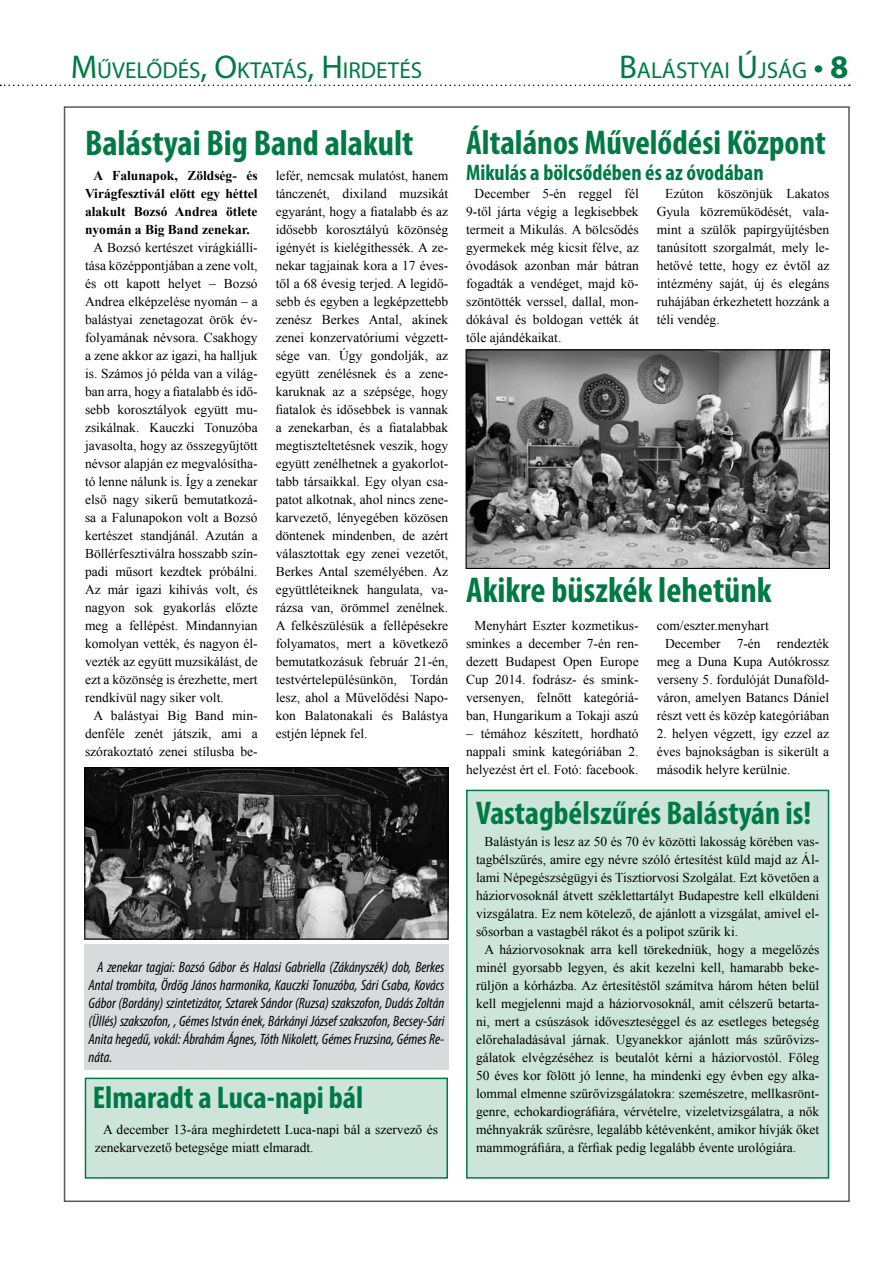
<style>
.page{position:relative;width:893px;height:1263px;background:#fff}
.page>*{position:absolute;margin:0;border:0;box-sizing:border-box;transform-origin:0 0}
.t1{font:700 condensed 36px "Myriad Pro";color:#007a45}
.t2{font:700 condensed 34.5px "Myriad Pro";color:#007a45}
.t3{font:700 condensed 33px "Myriad Pro";color:#007a45}
.t4{font:700 condensed 31.5px "Myriad Pro";color:#007a45}
.t5{font:23.1px "Myriad Pro";color:#007a45}
.t6{font:700 condensed 22.5px "Myriad Pro";color:#007a45}
.t7{font:italic condensed 15px/18px "Myriad Pro";color:#000;text-align:justify}
.t8{font:13.5px/18px "Times New Roman";color:#000;text-align:justify}
.t9{font:700 13.5px/18px "Times New Roman";color:#000;text-align:justify}
.s1{font-size:33px}
.s2{font-family:"Times New Roman";font-weight:700;font-size:27px}
.s3{font-weight:700;font-size:33px}
</style>
<div class="page">
<svg style="left:0;top:85px;width:850px;height:1px"></svg>
<div style="left:84px;top:945px;width:365px;height:125px;background:#d8dadb"></div>
<img style="left:86px;top:769px;width:361px;height:169px">
<div style="left:84px;top:767px;width:365px;height:173px;border:1px solid #000"></div>
<img style="left:468px;top:351px;width:360px;height:216px">
<div style="left:466px;top:349px;width:364px;height:220px;border:1px solid #000"></div>
<div style="left:85px;top:1078px;width:362px;height:100px;background:#cce4da"></div>
<div style="left:85px;top:1077px;width:363px;height:102px;border:2px solid #007a45"></div>
<div style="left:467px;top:790px;width:361px;height:388px;background:#cce4da"></div>
<div style="left:466px;top:790px;width:363px;height:389px;border:2px solid #007a45"></div>
<h3 class="t5" style="left:71px;top:56px;width:353px"><span class="s1">M</span> ŰVELŐDÉS<span class="s1">, O</span>KTATÁS<span class="s1">, H</span> IRDETÉS</h3>
<h3 class="t5" style="left:619px;top:56px;width:231px"><span class="s1">B</span>ALÁSTYAI <span class="s1">Ú</span>JSÁG <span class="s2">•</span> <span class="s3">8</span></h3>
<h1 class="t1" style="left:85px;top:121px;width:330px">Balástyai Big Band alakult</h1>
<p class="t9" style="left:85px;top:166px;width:174px;text-indent:9px">A Falunapok, Zöldség- és Virágfesztivál előtt egy héttel alakult Bozsó Andrea ötlete nyomán a Big Band zenekar.</p>
<p class="t8" style="left:85px;top:238px;width:174px;text-indent:8px">A Bozsó kertészet virágkiállí&shy;tása középpontjában a zene volt, és ott kapott helyet – Bozsó Andrea elképzelése nyomán – a balástyai zenetagozat örök év&shy;folyamának névsora. Csakhogy a zene akkor az igazi, ha halljuk is. Számos jó példa van a világ&shy;ban arra, hogy a fiatalabb és idő&shy;sebb korosztályok együtt mu&shy;zsikálnak. Kauczki Tonuzóba javasolta, hogy az összegyűjtött névsor alapján ez megvalósítha&shy;tó lenne nálunk is. Így a zenekar első nagy sikerű bemutatkozá&shy;sa a Falunapokon volt a Bozsó kertészet standjánál. Azután a Böllérfesztiválra hosszabb szín&shy;padi műsort kezdtek próbálni.<br>Az már igazi kihívás volt, és nagyon sok gyakorlás előzte meg a fellépést. Mindannyian komolyan vették, és nagyon él&shy;vezték az együtt muzsikálást, de ezt a közönség is érezhette, mert rendkívül nagy siker volt.</p>
<p class="t8" style="left:85px;top:706px;width:174px;text-indent:9px">A balástyai Big Band min&shy;denféle zenét játszik, ami a szórakoztató zenei stílusba be-</p>
<p class="t8" style="left:276px;top:166px;width:174px">lefér, nemcsak mulatóst, hanem tánczenét, dixiland muzsikát egyaránt, hogy a fiatalabb és az idősebb korosztályú közönség igényét is kielégíthessék. A ze&shy;nekar tagjainak kora a 17 éves&shy;től a 68 évesig terjed. A legidő&shy;sebb és egyben a legképzettebb zenész Berkes Antal, akinek zenei konzervatóriumi végzett&shy;sége van. Úgy gondolják, az együtt zenélésnek és a zene&shy;karuknak az a szépsége, hogy fiatalok és idősebbek is vannak a zenekarban, és a fiatalabbak megtiszteltetésnek veszik, hogy együtt zenélhetnek a gyakorlot&shy;tabb társaikkal. Egy olyan csa&shy;patot alkotnak, ahol nincs zene&shy;karvezető, lényegében közösen döntenek mindenben, de azért választottak egy zenei vezetőt, Berkes Antal személyében. Az együttléteiknek hangulata, va&shy;rázsa van, örömmel zenélnek.<br>A felkészülésük a fellépésekre folyamatos, mert a következő bemutatkozásuk február 21-én, testvértelepülésünkön, Tordán lesz, ahol a Művelődési Napo&shy;kon Balatonakali és Balástya estjén lépnek fel.</p>
<p class="t7" style="left:88px;top:958px;width:358px;text-indent:9px">A zenekar tagjai: Bozsó Gábor és Halasi Gabriella (Zákányszék) dob, Berkes Antal trombita, Ördög János harmonika, Kauczki Tonuzóba, Sári Csaba, Kovács Gábor (Bordány) szintetizátor, Sztarek Sándor (Ruzsa) szakszofon, Dudás Zoltán (Üllés) szakszofon, , Gémes István ének, Bárkányi József szakszofon, Becsey-Sári Anita hegedű, vokál: Ábrahám Ágnes, Tóth Nikolett, Gémes Fruzsina, Gémes Re&shy;náta.</p>
<h3 class="t4" style="left:93px;top:1077px;width:272px">Elmaradt a Luca-napi bál</h3>
<p class="t8" style="left:95px;top:1120px;width:345px;text-indent:9px">A december 13-ára meghirdetett Luca-napi bál a szervező és zenekarvezető betegsége miatt elmaradt.</p>
<h2 class="t2" style="left:466px;top:121px;width:361px">Általános Művelődési Központ</h2>
<h3 class="t6" style="left:466px;top:158px;width:299px">Mikulás a bölcsődében és az óvodában</h3>
<p class="t8" style="left:466px;top:184px;width:174px;text-indent:9px">December 5-én reggel fél 9-től járta végig a legkisebbek termeit a Mikulás. A bölcsődés gyermekek még kicsit félve, az óvodások azonban már bátran fogadták a vendéget, majd kö&shy;szöntötték verssel, dallal, mon&shy;dókával és boldogan vették át tőle ajándékaikat.</p>
<p class="t8" style="left:657px;top:184px;width:174px;text-indent:9px">Ezúton köszönjük Lakatos Gyula közreműködését, vala&shy;mint a szülők papírgyűjtésben tanúsított szorgalmát, mely le&shy;hetővé tette, hogy ez évtől az intézmény saját, új és elegáns ruhájában érkezhetett hozzánk a téli vendég.</p>
<h1 class="t1" style="left:466px;top:567px;width:307px">Akikre büszkék lehetünk</h1>
<p class="t8" style="left:466px;top:616px;width:174px;text-indent:9px">Menyhárt Eszter kozmetikus&shy;sminkes a december 7-én ren&shy;dezett Budapest Open Europe Cup 2014. fodrász- és smink&shy;versenyen, felnőtt kategóriá&shy;ban, Hungarikum a Tokaji aszú</p>
<p class="t8" style="left:466px;top:724px;width:174px">– témához készített, hordható nappali smink kategóriában 2. helyezést ért el. Fotó: facebook.</p>
<p class="t8" style="left:657px;top:616px;width:114px">com/eszter.menyhart</p>
<p class="t8" style="left:665px;top:634px;width:166px">December 7-én rendezték</p>
<p class="t8" style="left:657px;top:652px;width:174px">meg a Duna Kupa Autókrossz</p>
<p class="t8" style="left:657px;top:670px;width:174px">verseny 5. fordulóját Dunaföld-</p>
<p class="t8" style="left:657px;top:688px;width:174px">váron, amelyen Batancs Dániel</p>
<p class="t8" style="left:657px;top:706px;width:174px">részt vett és közép kategóriában</p>
<p class="t8" style="left:657px;top:724px;width:174px">2. helyen végzett, így ezzel az éves bajnokságban is sikerült a második helyre kerülnie.</p>
<h3 class="t3" style="left:476px;top:793px;width:337px">Vastagbélszűrés Balástyán is!</h3>
<p class="t8" style="left:476px;top:832px;width:345px;text-indent:9px">Balástyán is lesz az 50 és 70 év közötti lakosság körében vas&shy;tagbélszűrés, amire egy névre szóló értesítést küld majd az Ál&shy;lami Népegészségügyi és Tisztiorvosi Szolgálat. Ezt követően a háziorvosoknál átvett széklettartályt Budapestre kell elküldeni vizsgálatra. Ez nem kötelező, de ajánlott a vizsgálat, amivel el&shy;sősorban a vastagbél rákot és a polipot szűrik ki.</p>
<p class="t8" style="left:476px;top:940px;width:345px;text-indent:9px">A háziorvosoknak arra kell törekedniük, hogy a megelőzés minél gyorsabb legyen, és akit kezelni kell, hamarabb beke&shy;rüljön a kórházba. Az értesítéstől számítva három héten belül kell megjelenni majd a háziorvosoknál, amit célszerű betarta&shy;ni, mert a csúszások időveszteséggel és az esetleges betegség előrehaladásával járnak. Ugyanekkor ajánlott más szűrővizs&shy;gálatok elvégzéséhez is beutalót kérni a háziorvostól. Főleg 50 éves kor fölött jó lenne, ha mindenki egy évben egy alka&shy;lommal elmenne szűrővizsgálatokra: szemészetre, mellkasrönt&shy;genre, echokardiográfiára, vérvételre, vizeletvizsgálatra, a nők méhnyakrák szűrésre, legalább kétévenként, amikor hívják őket mammográfiára, a férfiak pedig legalább évente urológiára.</p>
</div>
